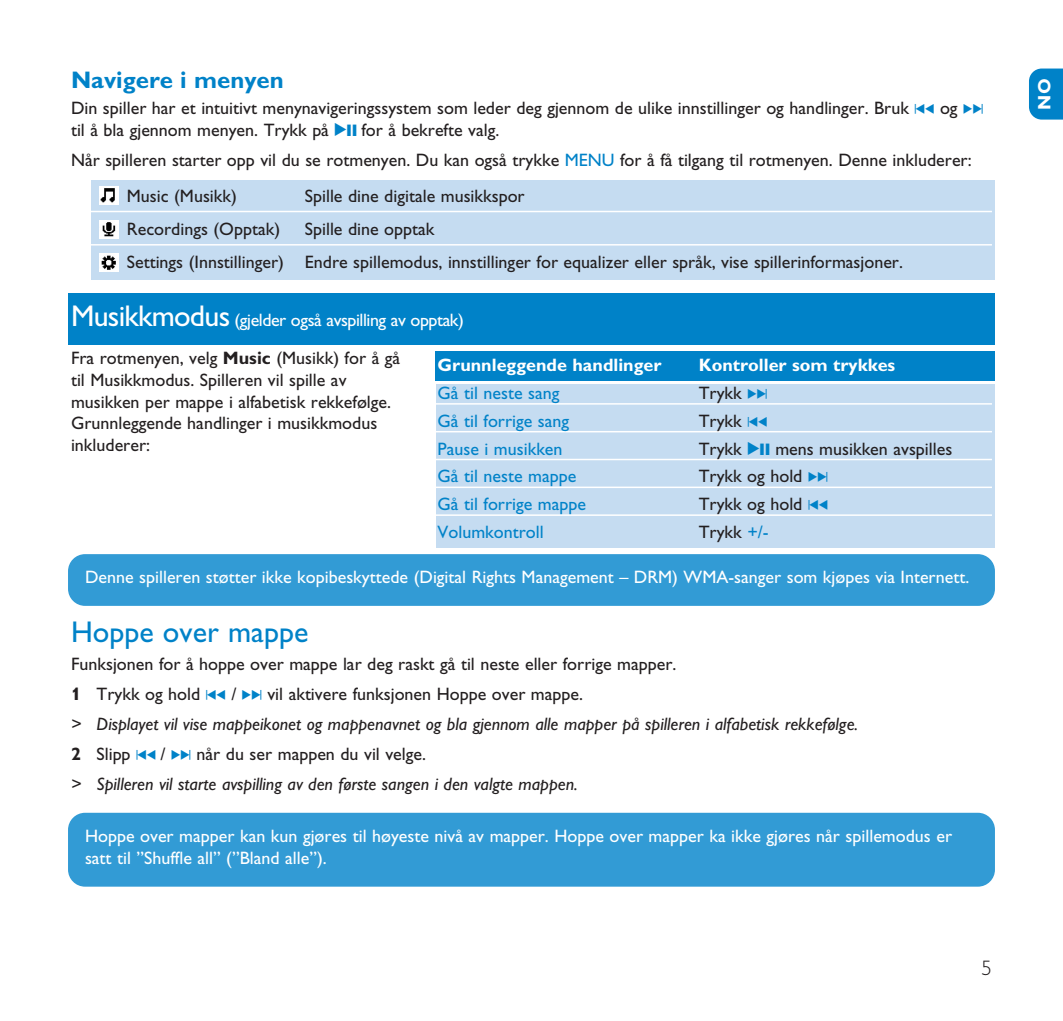
<style>
.page{position:relative;width:1063px;height:1021px;background:#fff}
.page>*{position:absolute;margin:0;border:0;box-sizing:border-box;transform-origin:0 0}
.t1{font:30px "Gill Alt One";color:#0082c8}
.t2{font:700 24px "Gill Alt One";color:#0082c8}
.t3{font:300 21px "Gill Alt One";color:#231f20}
.t4{font:18px/21.6px "Gill Alt One";color:#231f20}
.t5{font:italic 18px/30px "Gill Alt One";color:#231f20}
.t6{font:18px/21.6px "Gill Alt One";color:#fff}
.t7{font:18px "Gill Alt One";color:#0082c8}
.t8{font:700 18px "Gill Alt One";color:#fff}
.t9{font:18px "Gill Alt One";letter-spacing:-.025em;color:#fff}
.s1{font-family:"Audio Four 4";color:#0082c8}
.s2{color:#0082c8}
.s3{font-size:30px}
.s4{font-weight:700}
.s5{font-style:normal}
.s6{font-weight:700;font-style:normal}
.s7{font-family:"Audio Four 4";font-style:normal;color:#0082c8}
</style>
<div class="page">
<div style="left:288px;top:180px;width:707px;height:99px;background:#c5dcf1"></div>
<div style="left:91px;top:180px;width:196px;height:99px;background:#c5dcf1"></div>
<div style="left:1029px;top:69px;width:34px;height:51px;background:#0082c8"></div>
<div style="left:68px;top:554px;width:927px;height:52px;background:#329bd5;border-radius:17px"></div>
<hr style="left:71px;top:211px;width:921px;height:1px;background:#fff">
<hr style="left:71px;top:244px;width:921px;height:1px;background:#fff">
<img style="left:100px;top:253px;width:19px;height:18px">
<img style="left:100px;top:220px;width:19px;height:18px">
<img style="left:100px;top:187px;width:19px;height:18px">
<div style="left:68px;top:294px;width:927px;height:51px;background:#0082c8"></div>
<div style="left:436px;top:384px;width:254px;height:163px;background:#c5dcf1"></div>
<div style="left:691px;top:384px;width:304px;height:163px;background:#c5dcf1"></div>
<div style="left:436px;top:351px;width:559px;height:29px;background:#0082c8"></div>
<hr style="left:435px;top:403px;width:557px;height:1px;background:#fff">
<hr style="left:435px;top:431px;width:557px;height:1px;background:#fff">
<hr style="left:435px;top:459px;width:557px;height:1px;background:#fff">
<hr style="left:435px;top:486px;width:557px;height:2px;background:#fff">
<hr style="left:435px;top:514px;width:557px;height:2px;background:#fff">
<div style="left:68px;top:812px;width:927px;height:74px;background:#329bd5;border-radius:17px"></div>
<h2 class="t2" style="left:71px;top:71px;width:214px">Navigere i menyen</h2>
<p class="t4" style="left:71px;top:99px;width:914px">Din spiller har et intuitivt menynavigeringssystem som leder deg gjennom de ulike innstillinger og handlinger. Bruk <span class="s1">J(</span> og <span class="s1">)K </span>til å bla gjennom menyen. Trykk på <span class="s1">2;</span> for å bekrefte valg.</p>
<p class="t4" style="left:127px;top:144px;width:846px;line-height:35.7px;text-indent:-56px">Når spilleren starter opp vil du se rotmenyen. Du kan også trykke <span class="s2">MENU</span> for å få tilgang til rotmenyen. Denne inkluderer:<br>Music (Musikk)</p>
<p class="t4" style="left:305px;top:187px;width:221px">Spille dine digitale musikkspor</p>
<p class="t4" style="left:127px;top:220px;width:155px">Recordings (Opptak)</p>
<p class="t4" style="left:127px;top:214px;width:778px;line-height:33.3px;text-indent:178px">Spille dine opptak<br>Settings (Innstillinger) Endre spillemodus, innstillinger for equalizer eller språk, vise spillerinformasjoner.</p>
<p class="t9" style="left:71px;top:314px;width:394px"><span class="s3">Musikkmodus</span> (gjelder også avspilling av opptak)</p>
<p class="t8" style="left:438px;top:359px;width:225px">Grunnleggende handlinger</p>
<p class="t8" style="left:699px;top:359px;width:198px">Kontroller som trykkes</p>
<p class="t7" style="left:438px;top:386px;width:123px">Gå til neste sang</p>
<p class="t4" style="left:699px;top:384px;width:70px">Trykk <span class="s1">)K</span></p>
<p class="t7" style="left:438px;top:414px;width:133px">Gå til forrige sang</p>
<p class="t4" style="left:699px;top:412px;width:70px">Trykk <span class="s1">J(</span></p>
<p class="t7" style="left:438px;top:442px;width:126px">Pause i musikken</p>
<p class="t4" style="left:699px;top:440px;width:255px">Trykk <span class="s1">2;</span> mens musikken avspilles</p>
<p class="t7" style="left:438px;top:470px;width:140px">Gå til neste mappe</p>
<p class="t4" style="left:699px;top:467px;width:131px">Trykk og hold <span class="s1">)K</span></p>
<p class="t7" style="left:438px;top:498px;width:150px">Gå til forrige mappe</p>
<p class="t4" style="left:699px;top:495px;width:131px">Trykk og hold <span class="s1">J(</span></p>
<p class="t7" style="left:438px;top:525px;width:108px">Volumkontroll</p>
<p class="t4" style="left:699px;top:523px;width:71px">Trykk <span class="s2">+/-</span></p>
<p class="t4" style="left:71px;top:349px;width:331px">Fra rotmenyen, velg <span class="s4">Music</span> (Musikk) for å gå til Musikkmodus. Spilleren vil spille av musikken per mappe i alfabetisk rekkefølge.<br>Grunnleggende handlinger i musikkmodus inkluderer:</p>
<p class="t6" style="left:85px;top:568px;width:886px">Denne spilleren støtter ikke kopibeskyttede (Digital Rights Management – DRM) WMA-sanger som kjøpes via Internett.</p>
<h1 class="t1" style="left:71px;top:621px;width:239px">Hoppe over mappe</h1>
<p class="t5" style="left:71px;top:650px;width:789px"><span class="s5">Funksjonen for å hoppe over mappe lar deg raskt gå til neste eller forrige mapper.<br></span><span class="s6">1</span> <span class="s5">Trykk og hold</span> <span class="s7">J(</span> <span class="s5">/</span> <span class="s7">)K</span> <span class="s5">vil aktivere funksjonen Hoppe over mappe.<br></span>&gt; Displayet vil vise mappeikonet og mappenavnet og bla gjennom alle mapper på spilleren i alfabetisk rekkefølge.<br><span class="s6">2</span> <span class="s5">Slipp</span> <span class="s7">J(</span> <span class="s5">/</span> <span class="s7">)K</span> <span class="s5">når du ser mappen du vil velge.<br></span>&gt; Spilleren vil starte avspilling av den første sangen i den valgte mappen.</p>
<p class="t6" style="left:85px;top:827px;width:869px">Hoppe over mapper kan kun gjøres til høyeste nivå av mapper. Hoppe over mapper ka ikke gjøres når spillemodus er satt til ”Shuffle all” (”Bland alle”).</p>
<p class="t3" style="left:981px;top:960px;width:12px">5</p>
<p class="t8" style="left:1038px;top:109px;width:32px;rotate:-90deg">NO</p>
</div>
